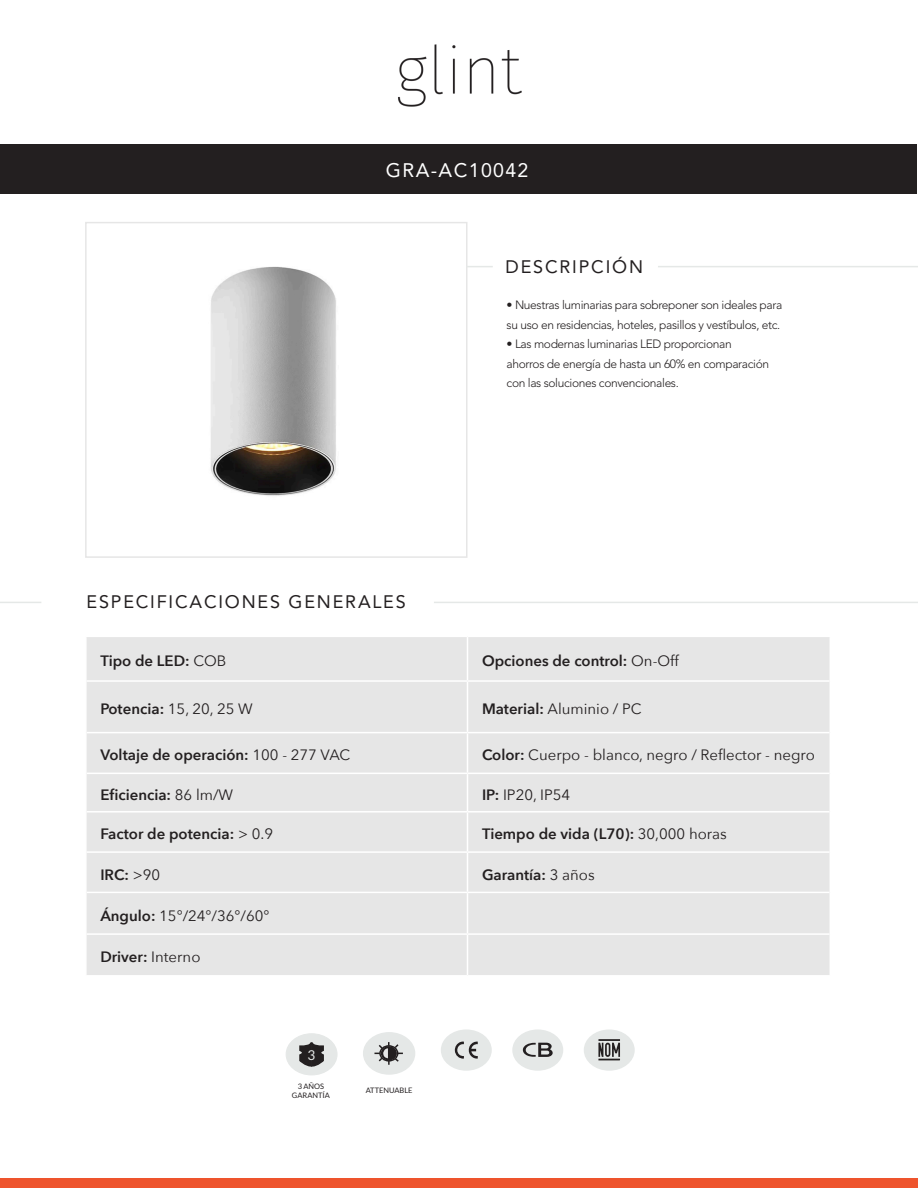
<style>
.page{position:relative;width:918px;height:1188px;background:#fff}
.page>*{position:absolute;margin:0;border:0;box-sizing:border-box;transform-origin:0 0}
.t1{font:19.5px "Avenir";letter-spacing:.07em;color:#fff}
.t2{font:18px "Avenir";letter-spacing:.1em;color:#231f20}
.t3{font:600 15px "Avenir Next";color:#231f20}
.t4{font:15px "Avenir Next";color:#231f20}
.t5{font:13.5px "Lato";color:#e5e8e7}
.t6{font:300 12px/19.5px "Avenir";letter-spacing:-.03em;color:#231f20}
.t7{font:7.5px/9px "Lato";color:#231f20;text-align:center}
.s1{font-weight:400}
.s2{font-weight:600}
</style>
<div class="page">
<div style="left:1px;top:144px;width:916px;height:50px;background:#231f20"></div>
<div style="left:85px;top:222px;width:383px;height:336px;border:2px solid #e6e6e6"></div>
<div style="left:87px;top:637px;width:743px;height:338px;background:#e6e6e6"></div>
<hr style="left:467px;top:637px;width:1px;height:43px;background:#fff">
<hr style="left:467px;top:682px;width:1px;height:50px;background:#fff">
<hr style="left:467px;top:733px;width:1px;height:40px;background:#fff">
<hr style="left:467px;top:774px;width:1px;height:37px;background:#fff">
<hr style="left:467px;top:813px;width:1px;height:38px;background:#fff">
<hr style="left:467px;top:853px;width:1px;height:39px;background:#fff">
<hr style="left:467px;top:893px;width:1px;height:40px;background:#fff">
<hr style="left:467px;top:935px;width:1px;height:40px;background:#fff">
<hr style="left:87px;top:680px;width:381px;height:2px;background:#fff">
<hr style="left:468px;top:680px;width:362px;height:2px;background:#fff">
<hr style="left:87px;top:732px;width:381px;height:1px;background:#fff">
<hr style="left:468px;top:732px;width:362px;height:1px;background:#fff">
<hr style="left:87px;top:773px;width:381px;height:1px;background:#fff">
<hr style="left:468px;top:773px;width:362px;height:1px;background:#fff">
<hr style="left:87px;top:811px;width:381px;height:2px;background:#fff">
<hr style="left:468px;top:811px;width:362px;height:2px;background:#fff">
<hr style="left:87px;top:851px;width:381px;height:2px;background:#fff">
<hr style="left:468px;top:851px;width:362px;height:2px;background:#fff">
<hr style="left:87px;top:892px;width:381px;height:1px;background:#fff">
<hr style="left:468px;top:892px;width:362px;height:1px;background:#fff">
<hr style="left:87px;top:933px;width:381px;height:2px;background:#fff">
<hr style="left:468px;top:933px;width:362px;height:2px;background:#fff">
<img style="left:398px;top:44px;width:124px;height:63px">
<svg style="left:466px;top:266px;width:27px;height:1px"></svg>
<hr style="left:0;top:602px;width:41px;height:1px;background:#e5e8e7">
<hr style="left:434px;top:602px;width:484px;height:1px;background:#e5e8e7">
<hr style="left:658px;top:266px;width:260px;height:1px;background:#e5e8e7">
<div style="left:0;top:1179px;width:918px;height:9px;background:#ee542d"></div>
<div style="left:364px;top:1033px;width:51px;height:41px;background:#e5e8e7;border-radius:50%"></div>
<div style="left:363px;top:1032px;width:52px;height:43px;border:2px solid #e5e8e7;border-radius:50%"></div>
<svg style="left:374px;top:1042px;width:29px;height:23px"></svg>
<div style="left:286px;top:1034px;width:51px;height:41px;background:#e5e8e7;border-radius:50%"></div>
<div style="left:286px;top:1033px;width:51px;height:42px;border:1px solid #e5e8e7;border-radius:50%"></div>
<svg style="left:299px;top:1042px;width:25px;height:25px"></svg>
<div style="left:441px;top:1029px;width:51px;height:42px;background:#e5e8e7;border-radius:50%"></div>
<svg style="left:455px;top:1041px;width:23px;height:18px"></svg>
<div style="left:512px;top:1029px;width:51px;height:42px;background:#e5e8e7;border-radius:50%"></div>
<svg style="left:522px;top:1043px;width:31px;height:14px"></svg>
<div style="left:584px;top:1029px;width:51px;height:42px;background:#e5e8e7;border-radius:50%"></div>
<svg style="left:598px;top:1039px;width:22px;height:21px"></svg>
<img style="left:210px;top:266px;width:126px;height:230px">
<h1 class="t1" style="left:386px;top:159px;width:144px">GRA-AC10042</h1>
<h2 class="t2" style="left:506px;top:257px;width:139px">DESCRIPCIÓN</h2>
<h2 class="t2" style="left:87px;top:591px;width:321px">ESPECIFICACIONES GENERALES</h2>
<p class="t6" style="left:507px;top:295px;width:277px">• Nuestras luminarias para sobreponer son ideales para su uso en residencias, hoteles, pasillos y vestíbulos, etc.</p>
<p class="t6" style="left:507px;top:334px;width:264px">• Las modernas luminarias LED proporcionan ahorros de energía de hasta un 60% en comparación con las soluciones convencionales.</p>
<p class="t3" style="left:100px;top:648px;width:128px">Tipo de LED: <span class="s1">COB</span></p>
<p class="t3" style="left:482px;top:648px;width:198px">Opciones de control: <span class="s1">On-Off</span></p>
<p class="t3" style="left:100px;top:696px;width:154px">Potencia: <span class="s1">15, 20, 25 W</span></p>
<p class="t4" style="left:482px;top:696px;width:161px"><span class="s2">Material:</span> Aluminio / PC</p>
<p class="t3" style="left:100px;top:742px;width:252px">Voltaje de operación: <span class="s1">100 - 277 VAC</span></p>
<p class="t4" style="left:482px;top:743px;width:334px"><span class="s2">Color:</span> Cuerpo - blanco, negro / Reflector - negro</p>
<p class="t3" style="left:100px;top:782px;width:134px">Eficiencia: <span class="s1">86 lm/W</span></p>
<p class="t4" style="left:482px;top:782px;width:90px"><span class="s2">IP:</span> IP20, IP54</p>
<p class="t3" style="left:100px;top:821px;width:174px">Factor de potencia: <span class="s1">&gt; 0.9</span></p>
<p class="t3" style="left:482px;top:821px;width:246px">Tiempo de vida (L70): <span class="s1">30,000 horas</span></p>
<p class="t3" style="left:100px;top:862px;width:61px">IRC: <span class="s1">&gt;90</span></p>
<p class="t3" style="left:482px;top:862px;width:114px">Garantía: <span class="s1">3 años</span></p>
<p class="t4" style="left:100px;top:903px;width:171px"><span class="s2">Ángulo:</span> 15°/24°/36°/60°</p>
<p class="t3" style="left:100px;top:944px;width:102px">Driver: <span class="s1">Interno</span></p>
<p class="t5" style="left:307px;top:1048px;width:9px">3</p>
<p class="t7" style="left:292px;top:1082px;width:40px">3 AÑOS<br>GARANTÍA</p>
<p class="t7" style="left:366px;top:1085px;width:48px">ATTENUABLE</p>
</div>
